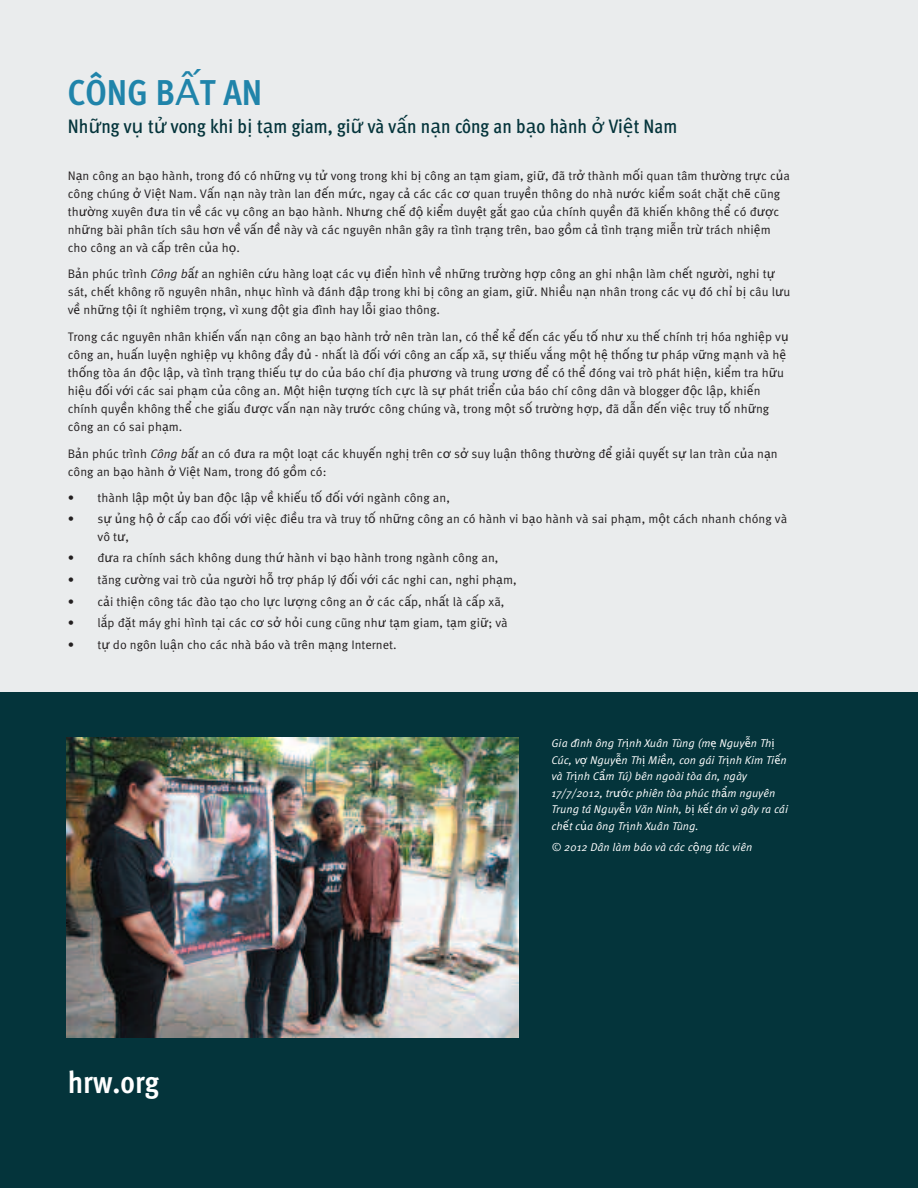
<style>
.page{position:relative;width:918px;height:1188px;background:#fff}
.page>*{position:absolute;margin:0;border:0;box-sizing:border-box;transform-origin:0 0}
.t1{font:700 condensed 36px "Meta Pro";color:#2084aa}
.t2{font:700 condensed 31.2px "Meta Pro";color:#fff}
.t3{font:500 condensed 19.5px "Meta Pro";color:#04343b}
.t4{font:12.3px/18px "Meta Pro Norm";color:#231f20}
.t5{font:11.25px/16.5px "Meta Pro Norm Ita";color:#fff}
.s1{font-family:"Lucida Grande";font-weight:400;font-stretch:normal}
.s2{font-family:"Lucida Grande"}
.s3{font-family:"Meta Pro Norm Ita"}
</style>
<div class="page">
<div style="left:0;top:0;width:918px;height:1165px;background:#eaeced"></div>
<div style="left:0;top:693px;width:918px;height:495px;background:#04343b"></div>
<img style="left:66px;top:737px;width:453px;height:300px">
<h1 class="t1" style="left:68px;top:78px;width:196px">CÔNG B<span class="s1">ấ</span>T AN</h1>
<h3 class="t3" style="left:68px;top:119px;width:611px">Nh<span class="s1">ữ</span>ng v<span class="s1">ụ</span> t<span class="s1">ử</span> vong khi b<span class="s1">ị</span> t<span class="s1">ạ</span>m giam, gi<span class="s1">ữ</span> và v<span class="s1">ấ</span>n n<span class="s1">ạ</span>n công an b<span class="s1">ạ</span>o hành <span class="s1">ở</span> Vi<span class="s1">ệ</span>t Nam</h3>
<p class="t4" style="left:68px;top:167px;width:724px">N<span class="s2">ạ</span>n công an b<span class="s2">ạ</span>o hành, trong đó có nh<span class="s2">ữ</span>ng v<span class="s2">ụ</span> t<span class="s2">ử</span> vong trong khi b<span class="s2">ị</span> công an t<span class="s2">ạ</span>m giam, gi<span class="s2">ữ</span>, đã tr<span class="s2">ở</span> thành m<span class="s2">ố</span>i quan tâm th<span class="s2">ườ</span>ng tr<span class="s2">ự</span>c c<span class="s2">ủ</span>a công chúng <span class="s2">ở</span> Vi<span class="s2">ệ</span>t Nam. V<span class="s2">ấ</span>n n<span class="s2">ạ</span>n này tràn lan đ<span class="s2">ế</span>n m<span class="s2">ứ</span>c, ngay c<span class="s2">ả</span> các các c<span class="s2">ơ</span> quan truy<span class="s2">ề</span>n thông do nhà n<span class="s2">ướ</span>c ki<span class="s2">ể</span>m soát ch<span class="s2">ặ</span>t ch<span class="s2">ẽ</span> cũng th<span class="s2">ườ</span>ng xuyên đ<span class="s2">ư</span>a tin v<span class="s2">ề</span> các v<span class="s2">ụ</span> công an b<span class="s2">ạ</span>o hành. Nh<span class="s2">ư</span>ng ch<span class="s2">ế</span> đ<span class="s2">ộ</span> ki<span class="s2">ể</span>m duy<span class="s2">ệ</span>t g<span class="s2">ắ</span>t gao c<span class="s2">ủ</span>a chính quy<span class="s2">ề</span>n đã khi<span class="s2">ế</span>n không th<span class="s2">ể</span> có đ<span class="s2">ượ</span>c nh<span class="s2">ữ</span>ng bài phân tích sâu h<span class="s2">ơ</span>n v<span class="s2">ề</span> v<span class="s2">ấ</span>n đ<span class="s2">ề</span> này và các nguyên nhân gây ra tình tr<span class="s2">ạ</span>ng trên, bao g<span class="s2">ồ</span>m c<span class="s2">ả</span> tình tr<span class="s2">ạ</span>ng mi<span class="s2">ễ</span>n tr<span class="s2">ừ</span> trách nhi<span class="s2">ệ</span>m cho công an và c<span class="s2">ấ</span>p trên c<span class="s2">ủ</span>a h<span class="s2">ọ</span>.</p>
<p class="t4" style="left:68px;top:266px;width:724px">B<span class="s2">ả</span>n phúc trình <span class="s3">Công b</span><span class="s2">ấ</span><span class="s3">t</span> an nghiên c<span class="s2">ứ</span>u hàng lo<span class="s2">ạ</span>t các v<span class="s2">ụ</span> đi<span class="s2">ể</span>n hình v<span class="s2">ề</span> nh<span class="s2">ữ</span>ng tr<span class="s2">ườ</span>ng h<span class="s2">ợ</span>p công an ghi nh<span class="s2">ậ</span>n làm ch<span class="s2">ế</span>t ng<span class="s2">ườ</span>i, nghi t<span class="s2">ự </span>sát, ch<span class="s2">ế</span>t không rõ nguyên nhân, nh<span class="s2">ụ</span>c hình và đánh đ<span class="s2">ậ</span>p trong khi b<span class="s2">ị</span> công an giam, gi<span class="s2">ữ</span>. Nhi<span class="s2">ề</span>u n<span class="s2">ạ</span>n nhân trong các v<span class="s2">ụ</span> đó ch<span class="s2">ỉ</span> b<span class="s2">ị</span> câu l<span class="s2">ư</span>u v<span class="s2">ề</span> nh<span class="s2">ữ</span>ng t<span class="s2">ộ</span>i ít nghiêm tr<span class="s2">ọ</span>ng, vì xung đ<span class="s2">ộ</span>t gia đình hay l<span class="s2">ỗ</span>i giao thông.</p>
<p class="t4" style="left:68px;top:329px;width:723px">Trong các nguyên nhân khi<span class="s2">ế</span>n v<span class="s2">ấ</span>n n<span class="s2">ạ</span>n công an b<span class="s2">ạ</span>o hành tr<span class="s2">ở</span> nên tràn lan, có th<span class="s2">ể</span> k<span class="s2">ể</span> đ<span class="s2">ế</span>n các y<span class="s2">ế</span>u t<span class="s2">ố</span> nh<span class="s2">ư</span> xu th<span class="s2">ế</span> chính tr<span class="s2">ị</span> hóa nghi<span class="s2">ệ</span>p v<span class="s2">ụ </span>công an, hu<span class="s2">ấ</span>n luy<span class="s2">ệ</span>n nghi<span class="s2">ệ</span>p v<span class="s2">ụ</span> không đ<span class="s2">ầ</span>y đ<span class="s2">ủ</span> - nh<span class="s2">ấ</span>t là đ<span class="s2">ố</span>i v<span class="s2">ớ</span>i công an c<span class="s2">ấ</span>p xã, s<span class="s2">ự</span> thi<span class="s2">ế</span>u v<span class="s2">ắ</span>ng m<span class="s2">ộ</span>t h<span class="s2">ệ</span> th<span class="s2">ố</span>ng t<span class="s2">ư</span> pháp v<span class="s2">ữ</span>ng m<span class="s2">ạ</span>nh và h<span class="s2">ệ </span>th<span class="s2">ố</span>ng tòa án đ<span class="s2">ộ</span>c l<span class="s2">ậ</span>p, và tình tr<span class="s2">ạ</span>ng thi<span class="s2">ế</span>u t<span class="s2">ự</span> do c<span class="s2">ủ</span>a báo chí đ<span class="s2">ị</span>a ph<span class="s2">ươ</span>ng và trung <span class="s2">ươ</span>ng đ<span class="s2">ể</span> có th<span class="s2">ể</span> đóng vai trò phát hi<span class="s2">ệ</span>n, ki<span class="s2">ể</span>m tra h<span class="s2">ữ</span>u hi<span class="s2">ệ</span>u đ<span class="s2">ố</span>i v<span class="s2">ớ</span>i các sai ph<span class="s2">ạ</span>m c<span class="s2">ủ</span>a công an. M<span class="s2">ộ</span>t hi<span class="s2">ệ</span>n t<span class="s2">ượ</span>ng tích c<span class="s2">ự</span>c là s<span class="s2">ự</span> phát tri<span class="s2">ể</span>n c<span class="s2">ủ</span>a báo chí công dân và blogger đ<span class="s2">ộ</span>c l<span class="s2">ậ</span>p, khi<span class="s2">ế</span>n chính quy<span class="s2">ề</span>n không th<span class="s2">ể</span> che gi<span class="s2">ấ</span>u đ<span class="s2">ượ</span>c v<span class="s2">ấ</span>n n<span class="s2">ạ</span>n này tr<span class="s2">ướ</span>c công chúng và, trong m<span class="s2">ộ</span>t s<span class="s2">ố</span> tr<span class="s2">ườ</span>ng h<span class="s2">ợ</span>p, đã d<span class="s2">ẫ</span>n đ<span class="s2">ế</span>n vi<span class="s2">ệ</span>c truy t<span class="s2">ố</span> nh<span class="s2">ữ</span>ng công an có sai ph<span class="s2">ạ</span>m.</p>
<p class="t4" style="left:68px;top:445px;width:712px">B<span class="s2">ả</span>n phúc trình <span class="s3">Công b</span><span class="s2">ấ</span><span class="s3">t</span> an có đ<span class="s2">ư</span>a ra m<span class="s2">ộ</span>t lo<span class="s2">ạ</span>t các khuy<span class="s2">ế</span>n ngh<span class="s2">ị</span> trên c<span class="s2">ơ</span> s<span class="s2">ở</span> suy lu<span class="s2">ậ</span>n thông th<span class="s2">ườ</span>ng đ<span class="s2">ể</span> gi<span class="s2">ả</span>i quy<span class="s2">ế</span>t s<span class="s2">ự</span> lan tràn c<span class="s2">ủ</span>a n<span class="s2">ạ</span>n công an b<span class="s2">ạ</span>o hành <span class="s2">ở</span> Vi<span class="s2">ệ</span>t Nam, trong đó g<span class="s2">ồ</span>m có:</p>
<p class="t4" style="left:68px;top:489px;width:384px">• thành l<span class="s2">ậ</span>p m<span class="s2">ộ</span>t <span class="s2">ủ</span>y ban đ<span class="s2">ộ</span>c l<span class="s2">ậ</span>p v<span class="s2">ề</span> khi<span class="s2">ế</span>u t<span class="s2">ố</span> đ<span class="s2">ố</span>i v<span class="s2">ớ</span>i ngành công an,</p>
<p class="t4" style="left:98px;top:511px;width:691px;line-height:17.4px;text-indent:-30px">• s<span class="s2">ự ủ</span>ng h<span class="s2">ộ ở</span> c<span class="s2">ấ</span>p cao đ<span class="s2">ố</span>i v<span class="s2">ớ</span>i vi<span class="s2">ệ</span>c đi<span class="s2">ề</span>u tra và truy t<span class="s2">ố</span> nh<span class="s2">ữ</span>ng công an có hành vi b<span class="s2">ạ</span>o hành và sai ph<span class="s2">ạ</span>m, m<span class="s2">ộ</span>t cách nhanh chóng và vô t<span class="s2">ư</span>,</p>
<p class="t4" style="left:68px;top:550px;width:432px">• đ<span class="s2">ư</span>a ra chính sách không dung th<span class="s2">ứ</span> hành vi b<span class="s2">ạ</span>o hành trong ngành công an,</p>
<p class="t4" style="left:68px;top:572px;width:451px">• tăng c<span class="s2">ườ</span>ng vai trò c<span class="s2">ủ</span>a ng<span class="s2">ườ</span>i h<span class="s2">ỗ</span> tr<span class="s2">ợ</span> pháp lý đ<span class="s2">ố</span>i v<span class="s2">ớ</span>i các nghi can, nghi ph<span class="s2">ạ</span>m,</p>
<p class="t4" style="left:68px;top:593px;width:438px">• c<span class="s2">ả</span>i thi<span class="s2">ệ</span>n công tác đào t<span class="s2">ạ</span>o cho l<span class="s2">ự</span>c l<span class="s2">ượ</span>ng công an <span class="s2">ở</span> các c<span class="s2">ấ</span>p, nh<span class="s2">ấ</span>t là c<span class="s2">ấ</span>p xã,</p>
<p class="t4" style="left:68px;top:615px;width:442px">• l<span class="s2">ắ</span>p đ<span class="s2">ặ</span>t máy ghi hình t<span class="s2">ạ</span>i các c<span class="s2">ơ</span> s<span class="s2">ở</span> h<span class="s2">ỏ</span>i cung cũng nh<span class="s2">ư</span> t<span class="s2">ạ</span>m giam, t<span class="s2">ạ</span>m gi<span class="s2">ữ</span>; và</p>
<p class="t4" style="left:68px;top:637px;width:331px">• t<span class="s2">ự</span> do ngôn lu<span class="s2">ậ</span>n cho các nhà báo và trên m<span class="s2">ạ</span>ng Internet.</p>
<h2 class="t2" style="left:68px;top:1070px;width:93px">hrw.org</h2>
<p class="t5" style="left:551px;top:736px;width:238px">Gia đình ông Tr<span class="s2">ị</span>nh Xuân Tùng (m<span class="s2">ẹ</span> Nguy<span class="s2">ễ</span>n Th<span class="s2">ị </span>Cúc, v<span class="s2">ợ</span> Nguy<span class="s2">ễ</span>n Th<span class="s2">ị</span> Mi<span class="s2">ề</span>n, con gái Tr<span class="s2">ị</span>nh Kim Ti<span class="s2">ế</span>n và Tr<span class="s2">ị</span>nh C<span class="s2">ẩ</span>m Tú) bên ngoài tòa án, ngày 17/7/2012, tr<span class="s2">ướ</span>c phiên tòa phúc th<span class="s2">ẩ</span>m nguyên Trung tá Nguy<span class="s2">ễ</span>n Văn Ninh, b<span class="s2">ị</span> k<span class="s2">ế</span>t án vì gây ra cái ch<span class="s2">ế</span>t c<span class="s2">ủ</span>a ông Tr<span class="s2">ị</span>nh Xuân Tùng.</p>
<p class="t5" style="left:551px;top:840px;width:202px">© 2012 Dân làm báo và các c<span class="s2">ộ</span>ng tác viên</p>
</div>
